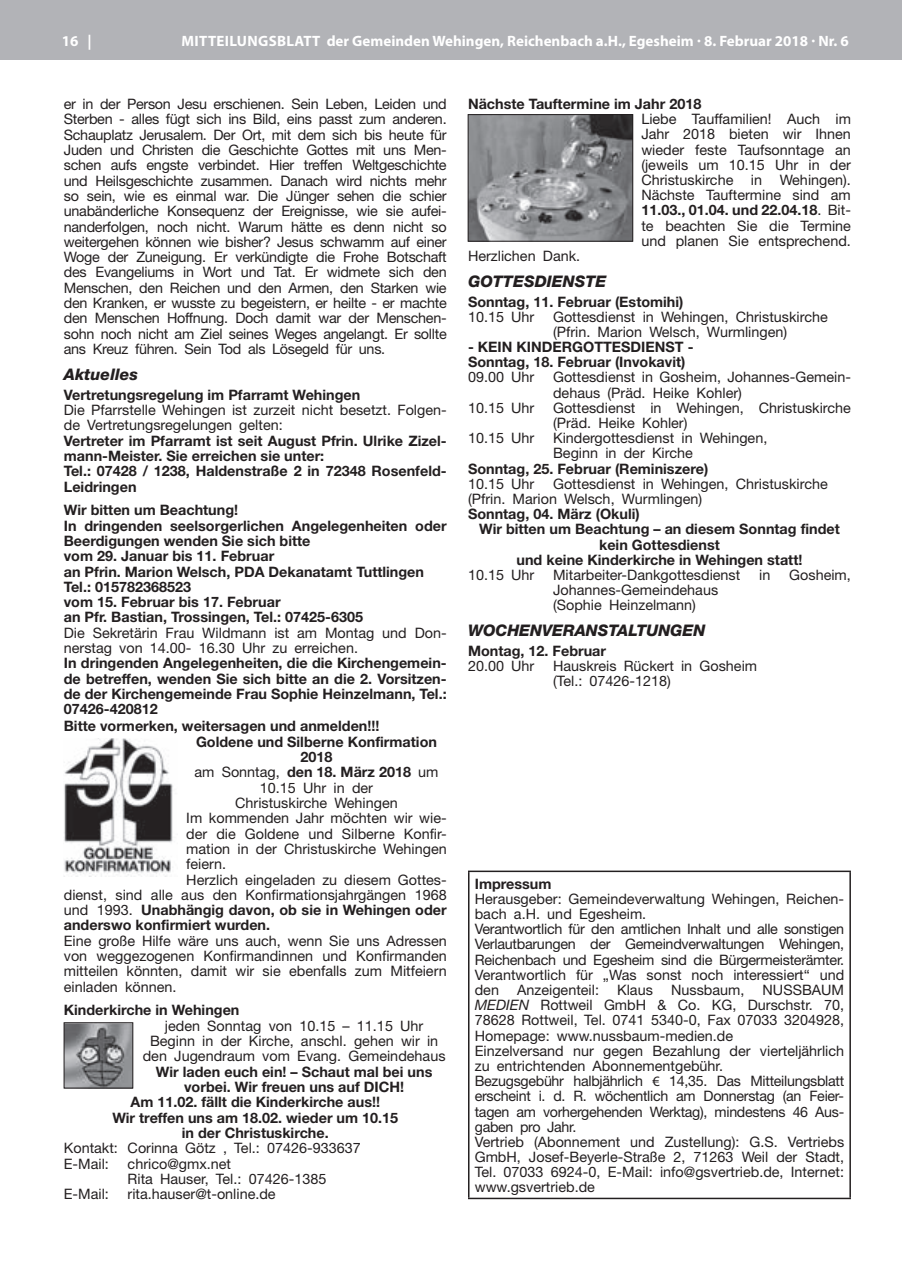
<style>
.page{position:relative;width:902px;height:1280px;background:#fff}
.page>*{position:absolute;margin:0;border:0;box-sizing:border-box;transform-origin:0 0}
.t1{font:italic 800 16.05px "Helvetica Neue";color:#231f20}
.t2{font:700 15px "Myriad Pro";color:#fff}
.t3{font:14.4px/15.1px "Helvetica Neue";color:#231f20}
.t4{font:700 14.4px/15.3px "Helvetica Neue";color:#231f20}
.t5{font:14.4px/15.1px "Helvetica Neue";letter-spacing:-.02em;color:#231f20}
.s1{font-weight:400}
.s2{font-weight:700}
.s3{font-style:italic}
.s4{font-family:"Myriad Pro"}
</style>
<div class="page">
<hr style="left:901px;top:0;width:1px;height:60px;background:#b2b3b7">
<div style="left:0;top:0;width:901px;height:60px;background:#b2b3b7"></div>
<img style="left:64px;top:738px;width:109px;height:138px">
<img style="left:66px;top:1024px;width:65px;height:62px">
<div style="left:64px;top:1022px;width:69px;height:66px;border:1px solid #231f20"></div>
<img style="left:470px;top:117px;width:160px;height:122px">
<div style="left:468px;top:115px;width:164px;height:126px;border:1px solid #231f20"></div>
<hr style="left:468px;top:870px;width:382px;height:2px;background:#231f20">
<hr style="left:468px;top:872px;width:1px;height:326px;background:#231f20">
<hr style="left:849px;top:872px;width:1px;height:326px;background:#231f20">
<hr style="left:468px;top:1198px;width:382px;height:1px;background:#231f20">
<p class="t2" style="left:62px;top:31px;width:31px">16 |</p>
<p class="t2" style="left:181px;top:31px;width:668px">MITTEILUNGSBLATT der Gemeinden Wehingen, Reichenbach a.H., Egesheim · 8. Februar 2018 · Nr. 6</p>
<p class="t3" style="left:64px;top:96px;width:384px;text-align:justify">er in der Person Jesu erschienen. Sein Leben, Leiden und Sterben - alles fügt sich ins Bild, eins passt zum anderen.<br>Schauplatz Jerusalem. Der Ort, mit dem sich bis heute für Juden und Christen die Geschichte Gottes mit uns Men&shy;schen aufs engste verbindet. Hier treffen Weltgeschichte und Heilsgeschichte zusammen. Danach wird nichts mehr so sein, wie es einmal war. Die Jünger sehen die schier unabänderliche Konsequenz der Ereignisse, wie sie aufei&shy;nanderfolgen, noch nicht. Warum hätte es denn nicht so weitergehen können wie bisher? Jesus schwamm auf einer Woge der Zuneigung. Er verkündigte die Frohe Botschaft des Evangeliums in Wort und Tat. Er widmete sich den Menschen, den Reichen und den Armen, den Starken wie den Kranken, er wusste zu begeistern, er heilte - er machte den Menschen Hoffnung. Doch damit war der Menschen&shy;sohn noch nicht am Ziel seines Weges angelangt. Er sollte ans Kreuz führen. Sein Tod als Lösegeld für uns.</p>
<p class="t1" style="left:64px;top:365px;width:76px">Aktuelles</p>
<p class="t4" style="left:64px;top:387px;width:298px">Vertretungsregelung im Pfarramt Wehingen</p>
<p class="t3" style="left:64px;top:402px;width:384px">Die Pfarrstelle Wehingen ist zurzeit nicht besetzt. Folgen&shy;de Vertretungsregelungen gelten:</p>
<p class="t4" style="left:64px;top:432px;width:384px">Vertreter im Pfarramt ist seit August Pfrin. Ulrike Zizel&shy;mann-Meister. Sie erreichen sie unter:<br>Tel.: 07428 / 1238, Haldenstraße 2 in 72348 Rosenfeld-Leidringen</p>
<p class="t4" style="left:64px;top:502px;width:384px">Wir bitten um Beachtung!<br>In dringenden seelsorgerlichen Angelegenheiten oder Beerdigungen wenden Sie sich bitte<br>vom 29. Januar bis 11. Februar<br>an Pfrin. Marion Welsch, PDA Dekanatamt Tuttlingen Tel.: 015782368523<br>vom 15. Februar bis 17. Februar<br>an Pfr. Bastian, Trossingen, Tel.: 07425-6305</p>
<p class="t3" style="left:64px;top:625px;width:384px">Die Sekretärin Frau Wildmann ist am Montag und Don&shy;nerstag von 14.00- 16.30 Uhr zu erreichen.</p>
<p class="t4" style="left:64px;top:655px;width:384px;text-align:justify">In dringenden Angelegenheiten, die die Kirchengemein&shy;de betreffen, wenden Sie sich bitte an die 2. Vorsitzen&shy;de der Kirchengemeinde Frau Sophie Heinzelmann, Tel.:<br>07426-420812</p>
<p class="t4" style="left:64px;top:718px;width:317px">Bitte vormerken, weitersagen und anmelden!!!</p>
<p class="t4" style="left:196px;top:734px;width:242px">Goldene und Silberne Konfirmation</p>
<p class="t4" style="left:300px;top:749px;width:34px">2018</p>
<p class="t4" style="left:194px;top:764px;width:245px"><span class="s1">am Sonntag,</span> den 18. März 2018 <span class="s1">um</span></p>
<p class="t3" style="left:260px;top:780px;width:115px">10.15 Uhr in der</p>
<p class="t3" style="left:235px;top:795px;width:164px">Christuskirche Wehingen</p>
<p class="t3" style="left:186px;top:810px;width:262px">Im kommenden Jahr möchten wir wie-</p>
<p class="t3" style="left:186px;top:826px;width:262px">der die Goldene und Silberne Konfir-</p>
<p class="t3" style="left:186px;top:841px;width:262px">mation in der Christuskirche Wehingen</p>
<p class="t3" style="left:186px;top:856px;width:41px">feiern.</p>
<p class="t3" style="left:186px;top:871px;width:262px">Herzlich eingeladen zu diesem Gottes-</p>
<p class="t3" style="left:64px;top:887px;width:384px">dienst, sind alle aus den Konfirmationsjahrgängen 1968</p>
<p class="t4" style="left:64px;top:902px;width:384px"><span class="s1">und 1993.</span> Unabhängig davon, ob sie in Wehingen oder</p>
<p class="t4" style="left:64px;top:917px;width:208px">anderswo konfirmiert wurden.</p>
<p class="t3" style="left:64px;top:933px;width:384px;text-align:justify">Eine große Hilfe wäre uns auch, wenn Sie uns Adressen von weggezogenen Konfirmandinnen und Konfirmanden mitteilen könnten, damit wir sie ebenfalls zum Mitfeiern einladen können.</p>
<p class="t4" style="left:64px;top:1002px;width:177px">Kinderkirche in Wehingen</p>
<p class="t3" style="left:143px;top:1018px;width:304px;text-align:center">jeden Sonntag von 10.15 – 11.15 Uhr<br>Beginn in der Kirche, anschl. gehen wir in den Jugendraum vom Evang. Gemeindehaus</p>
<p class="t4" style="left:156px;top:1064px;width:278px">Wir laden euch ein! – Schaut mal bei uns</p>
<p class="t4" style="left:184px;top:1079px;width:221px">vorbei. Wir freuen uns auf DICH!</p>
<p class="t4" style="left:130px;top:1094px;width:251px">Am 11.02. fällt die Kinderkirche aus!!</p>
<p class="t4" style="left:112px;top:1109px;width:287px">Wir treffen uns am 18.02. wieder um 10.15</p>
<p class="t4" style="left:182px;top:1125px;width:148px">in der Christuskirche.</p>
<p class="t3" style="left:64px;top:1140px;width:298px">Kontakt: Corinna Götz , Tel.: 07426-933637<br>E-Mail:</p>
<p class="t3" style="left:128px;top:1155px;width:200px">chrico@gmx.net<br>Rita Hauser, Tel.: 07426-1385</p>
<p class="t3" style="left:64px;top:1186px;width:47px">E-Mail:</p>
<p class="t3" style="left:128px;top:1186px;width:149px">rita.hauser@t-online.de</p>
<p class="t4" style="left:468px;top:96px;width:235px">Nächste Tauftermine im Jahr 2018</p>
<p class="t3" style="left:641px;top:111px;width:211px;text-align:justify">Liebe Tauffamilien! Auch im Jahr 2018 bieten wir Ihnen wieder feste Taufsonntage an (jeweils um 10.15 Uhr in der Christuskirche in Wehingen).<br>Nächste Tauftermine sind am <span class="s2">11.03., 01.04. und 22.04.18</span>. Bit&shy;te beachten Sie die Termine und planen Sie entsprechend.</p>
<p class="t3" style="left:468px;top:248px;width:114px">Herzlichen Dank.</p>
<p class="t1" style="left:468px;top:272px;width:140px">GOTTESDIENSTE</p>
<p class="t4" style="left:468px;top:293px;width:217px">Sonntag, 11. Februar (Estomihi)</p>
<p class="t3" style="left:468px;top:309px;width:68px">10.15 Uhr</p>
<p class="t3" style="left:553px;top:309px;width:276px">Gottesdienst in Wehingen, Christuskirche (Pfrin. Marion Welsch, Wurmlingen)</p>
<p class="t4" style="left:468px;top:339px;width:227px">- KEIN KINDERGOTTESDIENST -<br>Sonntag, 18. Februar (Invokavit)</p>
<p class="t3" style="left:468px;top:370px;width:68px">09.00 Uhr</p>
<p class="t3" style="left:553px;top:370px;width:299px">Gottesdienst in Gosheim, Johannes-Gemein&shy;dehaus (Präd. Heike Kohler)</p>
<p class="t3" style="left:468px;top:400px;width:68px">10.15 Uhr</p>
<p class="t3" style="left:553px;top:400px;width:299px">Gottesdienst in Wehingen, Christuskirche (Präd. Heike Kohler)</p>
<p class="t3" style="left:468px;top:430px;width:68px">10.15 Uhr</p>
<p class="t3" style="left:553px;top:430px;width:216px">Kindergottesdienst in Wehingen,<br>Beginn in der Kirche</p>
<p class="t4" style="left:468px;top:461px;width:242px">Sonntag, 25. Februar (Reminiszere)</p>
<p class="t3" style="left:468px;top:476px;width:68px">10.15 Uhr</p>
<p class="t3" style="left:468px;top:476px;width:361px;text-indent:85px">Gottesdienst in Wehingen, Christuskirche (Pfrin. Marion Welsch, Wurmlingen)</p>
<p class="t4" style="left:468px;top:506px;width:173px">Sonntag, 04. März (Okuli)</p>
<p class="t4" style="left:479px;top:521px;width:362px">Wir bitten um Beachtung – an diesem Sonntag findet</p>
<p class="t4" style="left:599px;top:537px;width:122px">kein Gottesdienst</p>
<p class="t4" style="left:516px;top:552px;width:287px">und keine Kinderkirche in Wehingen statt!</p>
<p class="t3" style="left:468px;top:567px;width:68px">10.15 Uhr</p>
<p class="t3" style="left:553px;top:567px;width:189px">Mitarbeiter-Dankgottesdienst</p>
<p class="t3" style="left:759px;top:567px;width:13px">in</p>
<p class="t3" style="left:789px;top:567px;width:63px">Gosheim,</p>
<p class="t3" style="left:553px;top:582px;width:167px">Johannes-Gemeindehaus (Sophie Heinzelmann)</p>
<p class="t1" style="left:468px;top:621px;width:239px">WOCHENVERANSTALTUNGEN</p>
<p class="t4" style="left:468px;top:643px;width:140px">Montag, 12. Februar</p>
<p class="t3" style="left:468px;top:658px;width:68px">20.00 Uhr</p>
<p class="t3" style="left:553px;top:658px;width:205px">Hauskreis Rückert in Gosheim (Tel.: 07426-1218)</p>
<p class="t4" style="left:474px;top:875px;width:78px">Impressum</p>
<p class="t5" style="left:474px;top:891px;width:371px">Herausgeber: Gemeindeverwaltung Wehingen, Reichen&shy;bach a.H. und Egesheim.<br>Verantwortlich für den amtlichen Inhalt und alle sonstigen Verlautbarungen der Gemeindverwaltungen Wehingen, Reichenbach und Egesheim sind die Bürgermeisterämter.<br>Verantwortlich für „Was sonst noch interessiert“ und den</p>
<p class="t3" style="left:474px;top:982px;width:371px;text-indent:288px">NUSSBAUM <span class="s3">MEDIEN</span> Rottweil GmbH &amp; Co. KG, Durschstr. 70, 78628 Rottweil, Tel. 0741 5340-0, Fax 07033 3204928, Homepage: www.nussbaum-medien.de<br>Einzelversand nur gegen Bezahlung der vierteljährlich zu entrichtenden Abonnementgebühr.<br>Bezugsgebühr halbjährlich <span class="s4">€</span> 14,35. Das Mitteilungsblatt erscheint i. d. R. wöchentlich am Donnerstag (an Feier&shy;tagen am vorhergehenden Werktag), mindestens 46 Aus&shy;gaben pro Jahr.<br>Vertrieb (Abonnement und Zustellung): G.S. Vertriebs GmbH, Josef-Beyerle-Straße 2, 71263 Weil der Stadt, Tel. 07033 6924-0, E-Mail: info@gsvertrieb.de, Internet: www.gsvertrieb.de</p>
<p class="t3" style="left:517px;top:982px;width:83px">Anzeigenteil:</p>
<p class="t3" style="left:617px;top:982px;width:37px">Klaus</p>
<p class="t3" style="left:671px;top:982px;width:75px">Nussbaum,</p>
</div>
